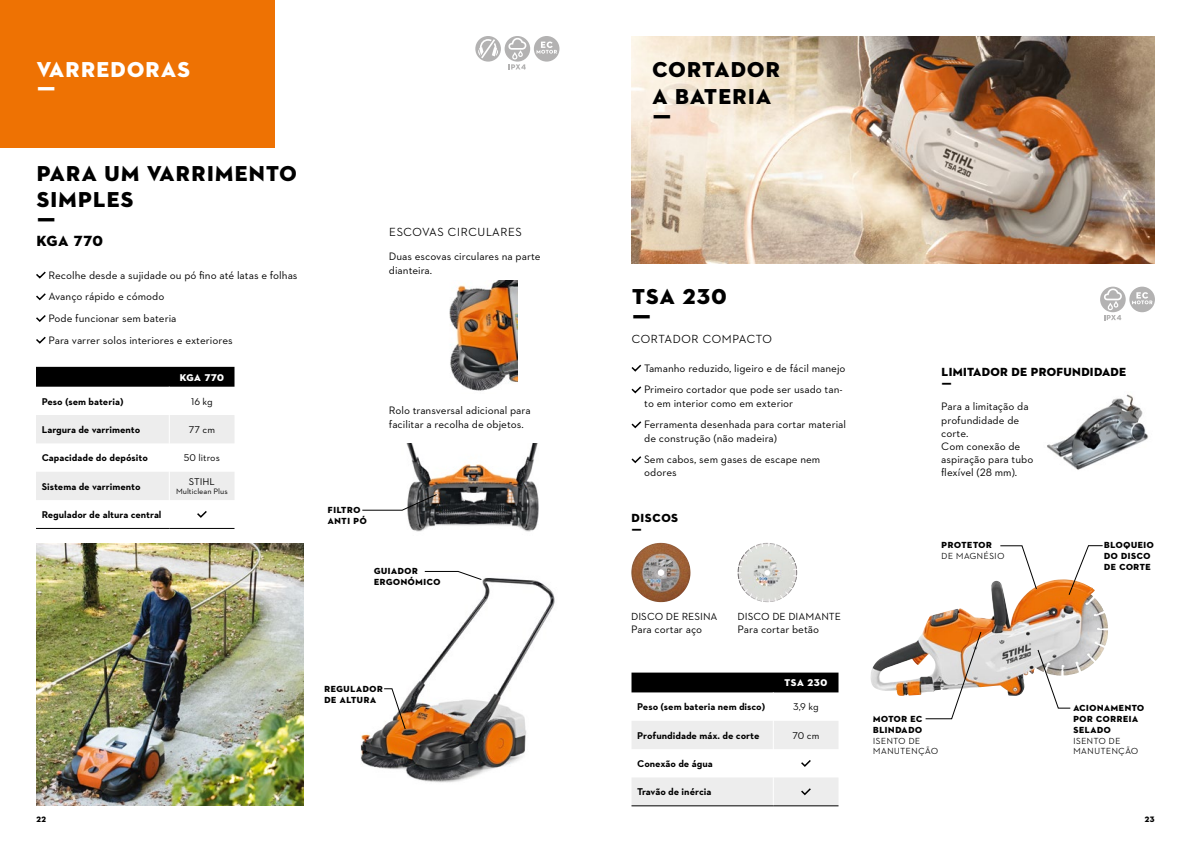
<style>
.page{position:relative;width:1191px;height:842px;background:#fff}
.page>*{position:absolute;margin:0;border:0;box-sizing:border-box;transform-origin:0 0}
.t1{font:22px/26.4px "STIHL Contraface Display Titling";color:#000}
.t2{font:22px/24.2px "STIHL Contraface Display Titling";color:#fff}
.t3{font:15px "STIHL Contraface Display Titling";letter-spacing:-.03em;color:#000}
.t4{font:500 12px "STIHL Contraface Display";color:#000}
.t5{font:12px/14.4px "STIHL Contraface Display Titling";letter-spacing:-.03em;color:#000}
.t6{font:11px/13.2px "STIHL Contraface Text";color:#000}
.t7{font:10.5px "STIHL Contraface Text";color:#000}
.t8{font:700 10px "STIHL Contraface Text";color:#000}
.t9{font:10px "STIHL Contraface Text";color:#000}
.t10{font:10px "STIHL Contraface Display Titling";letter-spacing:-.01em;color:#fff}
.t11{font:9px/10.8px "STIHL Contraface Display Titling";color:#000}
.t12{font:500 9px/10.8px "STIHL Contraface Display";color:#000}
.t13{font:8px "STIHL Contraface Text";color:#000}
.t14{font:8px "STIHL Contraface Display Titling";color:#000}
</style>
<div class="page">
<div style="left:0;top:0;width:274px;height:147px;background:#ee7203"></div>
<svg style="left:36px;top:271px;width:10px;height:8px"></svg>
<svg style="left:36px;top:293px;width:10px;height:8px"></svg>
<svg style="left:36px;top:315px;width:10px;height:7px"></svg>
<svg style="left:36px;top:336px;width:10px;height:8px"></svg>
<img style="left:36px;top:544px;width:267px;height:262px">
<img style="left:449px;top:280px;width:68px;height:111px">
<img style="left:360px;top:578px;width:195px;height:205px">
<svg style="left:384px;top:688px;width:21px;height:41px"></svg>
<img style="left:401px;top:444px;width:138px;height:88px">
<svg style="left:362px;top:494px;width:75px;height:16px"></svg>
<img style="left:631px;top:36px;width:524px;height:227px">
<svg style="left:631px;top:364px;width:11px;height:8px"></svg>
<svg style="left:631px;top:386px;width:11px;height:8px"></svg>
<svg style="left:631px;top:421px;width:11px;height:8px"></svg>
<svg style="left:631px;top:456px;width:11px;height:8px"></svg>
<img style="left:870px;top:580px;width:184px;height:116px">
<svg style="left:925px;top:632px;width:56px;height:87px"></svg>
<svg style="left:1000px;top:545px;width:36px;height:44px"></svg>
<svg style="left:1037px;top:650px;width:33px;height:58px"></svg>
<svg style="left:424px;top:571px;width:58px;height:9px"></svg>
<hr style="left:36px;top:528px;width:133px;height:1px;background:#000">
<hr style="left:169px;top:528px;width:65px;height:1px;background:#000">
<svg style="left:36px;top:367px;width:198px;height:161px"></svg>
<hr style="left:631px;top:806px;width:142px;height:1px;background:#000">
<hr style="left:773px;top:806px;width:65px;height:1px;background:#000">
<svg style="left:631px;top:673px;width:207px;height:133px"></svg>
<img style="left:737px;top:543px;width:26px;height:48px">
<img style="left:631px;top:543px;width:29px;height:28px">
<div style="left:534px;top:36px;width:25px;height:26px;background:#b3b2b2;border-radius:50%"></div>
<svg style="left:536px;top:42px;width:21px;height:12px"></svg>
<svg style="left:504px;top:36px;width:26px;height:26px"></svg>
<svg style="left:508px;top:38px;width:18px;height:31px"></svg>
<svg style="left:475px;top:36px;width:26px;height:26px"></svg>
<svg style="left:478px;top:39px;width:20px;height:19px"></svg>
<div style="left:1129px;top:287px;width:26px;height:25px;background:#b3b2b2;border-radius:50%"></div>
<svg style="left:1132px;top:292px;width:20px;height:12px"></svg>
<div style="left:1100px;top:287px;width:25px;height:25px;background:#b3b2b2;border-radius:50%"></div>
<svg style="left:1103px;top:288px;width:18px;height:32px"></svg>
<img style="left:1047px;top:394px;width:101px;height:76px">
<svg style="left:1068px;top:545px;width:35px;height:50px"></svg>
<h1 class="t2" style="left:36px;top:58px;width:156px">VARREDORAS<br>Ƒ</h1>
<h1 class="t1" style="left:36px;top:160px;width:263px">PARA UM VARRIMENTO<br>SIMPLES<br>Ƒ</h1>
<h2 class="t3" style="left:36px;top:232px;width:69px">KGA 770</h2>
<p class="t6" style="left:49px;top:264px;width:250px;line-height:21.7px">Recolhe desde a sujidade ou pó fino até latas e folhas Avanço rápido e cómodo<br>Pode funcionar sem bateria<br>Para varrer solos interiores e exteriores</p>
<p class="t10" style="left:179px;top:371px;width:46px">KGA 770</p>
<p class="t8" style="left:42px;top:395px;width:83px">Peso (sem bateria)</p>
<p class="t9" style="left:191px;top:395px;width:23px">16 kg</p>
<p class="t8" style="left:42px;top:423px;width:100px">Largura de varrimento</p>
<p class="t9" style="left:189px;top:423px;width:28px">77 cm</p>
<p class="t8" style="left:42px;top:451px;width:108px">Capacidade do depósito</p>
<p class="t9" style="left:184px;top:452px;width:37px">50 litros</p>
<p class="t8" style="left:42px;top:480px;width:100px">Sistema de varrimento</p>
<p class="t9" style="left:189px;top:475px;width:28px">STIHL</p>
<p class="t13" style="left:176px;top:487px;width:53px">Multiclean Plus</p>
<p class="t8" style="left:42px;top:508px;width:121px">Regulador de altura central</p>
<p class="t4" style="left:389px;top:225px;width:135px">ESCOVAS CIRCULA RES</p>
<p class="t6" style="left:389px;top:250px;width:153px">Duas escovas circulares na parte dianteira.</p>
<p class="t6" style="left:389px;top:404px;width:143px">Rolo transversal adicional para facilitar a recolha de objetos.</p>
<p class="t11" style="left:327px;top:504px;width:41px">FILTRO<br>ANTI PÓ</p>
<p class="t11" style="left:374px;top:566px;width:68px">GUIADOR<br>ERGONÓMICO</p>
<p class="t11" style="left:324px;top:683px;width:60px">REGULADOR<br>DE ALTURA</p>
<p class="t14" style="left:36px;top:814px;width:12px">22</p>
<h1 class="t1" style="left:651px;top:57px;width:130px">CORTADOR<br>A BATERIA<br>Ƒ</h1>
<h1 class="t1" style="left:631px;top:283px;width:97px">TSA 230<br>Ƒ</h1>
<p class="t4" style="left:631px;top:333px;width:142px">CORTADOR COMPACTO</p>
<p class="t6" style="left:644px;top:357px;width:203px;line-height:21.7px">Tamanho reduzido, ligeiro e de fácil manejo<br>Primeiro cortador que pode ser usado tan-</p>
<p class="t6" style="left:644px;top:392px;width:204px;line-height:21.7px">to em interior como em exterior<br>Ferramenta desenhada para cortar material</p>
<p class="t6" style="left:644px;top:427px;width:178px;line-height:21.7px">de construção (não madeira)<br>Sem cabos, sem gases de escape nem</p>
<p class="t6" style="left:644px;top:466px;width:34px">odores</p>
<p class="t5" style="left:631px;top:511px;width:49px">DISCOS<br>Ƒ</p>
<p class="t7" style="left:631px;top:610px;width:88px">DISCO DE RESINA</p>
<p class="t6" style="left:631px;top:623px;width:73px">Para cortar aço</p>
<p class="t7" style="left:737px;top:609px;width:105px">DISCO DE DIAMANTE</p>
<p class="t6" style="left:737px;top:622px;width:83px">Para cortar betão</p>
<p class="t10" style="left:784px;top:677px;width:45px">TSA 230</p>
<p class="t8" style="left:637px;top:700px;width:129px">Peso (sem bateria nem disco)</p>
<p class="t9" style="left:793px;top:701px;width:27px">3,9 kg</p>
<p class="t8" style="left:637px;top:729px;width:124px">Profundidade máx. de corte</p>
<p class="t9" style="left:792px;top:729px;width:28px">70 cm</p>
<p class="t8" style="left:637px;top:757px;width:77px">Conexão de água</p>
<p class="t8" style="left:637px;top:785px;width:76px">Travão de inércia</p>
<p class="t5" style="left:941px;top:365px;width:187px">LIMITADOR DE PROFUNDIDADE<br>Ƒ</p>
<p class="t6" style="left:941px;top:400px;width:93px">Para a limitação da profundidade de corte.<br>Com conexão de aspiração para tubo flexível (28 mm).</p>
<p class="t11" style="left:941px;top:540px;width:52px">PROTETOR</p>
<p class="t12" style="left:941px;top:551px;width:65px">DE MAGNÉSIO</p>
<p class="t11" style="left:1103px;top:540px;width:52px">BLOQUEIO<br>DO DISCO<br>DE CORTE</p>
<p class="t11" style="left:872px;top:714px;width:51px">MOTOR EC<br>BLINDADO</p>
<p class="t12" style="left:872px;top:735px;width:67px">ISENTO DE<br>MANUTENÇÃO</p>
<p class="t11" style="left:1073px;top:703px;width:73px">ACIONAMENTO<br>POR CORREIA<br>SELADO</p>
<p class="t12" style="left:1073px;top:735px;width:67px">ISENTO DE<br>MANUTENÇÃO</p>
<p class="t14" style="left:1144px;top:814px;width:12px">23</p>
</div>
